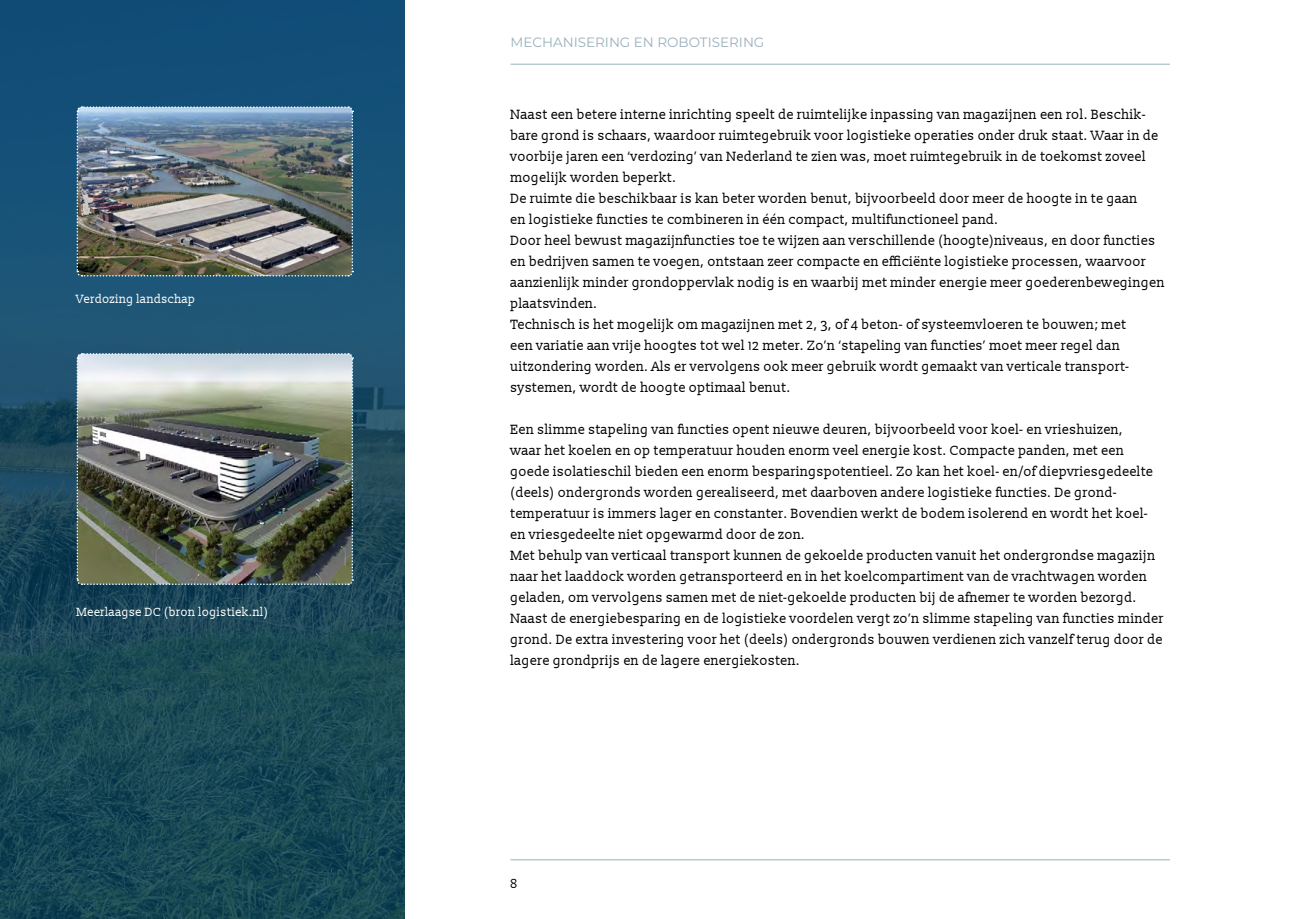
<style>
.page{position:relative;width:1289px;height:919px;background:#fff}
.page>*{position:absolute;margin:0;border:0;box-sizing:border-box;transform-origin:0 0}
.t1{font:13.5px/21px "Slabo 13 px";color:#000}
.t2{font:13.5px "Montserrat";color:#9ab0bc}
.t3{font:12px "Slabo 13 px";color:#fff}
.t4{font:12px "Slabo 13 px";color:#000}
</style>
<div class="page">
<hr style="left:510px;top:64px;width:659px;height:1px;background:#9ab0bc">
<hr style="left:510px;top:859px;width:659px;height:1px;background:#9ab0bc">
<svg style="left:0;top:0;width:404px;height:918px;background:#184a61"></svg>
<img style="left:76px;top:105px;width:278px;height:172px">
<img style="left:76px;top:352px;width:278px;height:234px">
<p class="t3" style="left:77px;top:291px;width:121px">Verdozing landschap</p>
<p class="t3" style="left:77px;top:604px;width:193px">Meerlaagse DC (bron logistiek.nl)</p>
<p class="t2" style="left:510px;top:33px;width:255px">MECHANISERING EN ROBOTISERING</p>
<p class="t1" style="left:510px;top:103px;width:656px">Naast een betere interne inrichting speelt de ruimtelijke inpassing van magazijnen een rol. Beschik&shy;bare grond is schaars, waardoor ruimtegebruik voor logistieke operaties onder druk staat. Waar in de voorbije jaren een ‘verdozing’ van Nederland te zien was, moet ruimtegebruik in de toekomst zoveel mogelijk worden beperkt.<br>De ruimte die beschikbaar is kan beter worden benut, bijvoorbeeld door meer de hoogte in te gaan<br>en logistieke functies te combineren in één compact, multifunctioneel pand.<br>Door heel bewust magazijnfuncties toe te wijzen aan verschillende (hoogte)niveaus, en door functies en bedrijven samen te voegen, ontstaan zeer compacte en efficiënte logistieke processen, waarvoor aanzienlijk minder grondoppervlak nodig is en waarbij met minder energie meer goederenbewegingen plaatsvinden.<br>Technisch is het mogelijk om magazijnen met 2, 3, of 4 beton- of systeemvloeren te bouwen; met<br>een variatie aan vrije hoogtes tot wel 12 meter. Zo’n ‘stapeling van functies’ moet meer regel dan uitzondering worden. Als er vervolgens ook meer gebruik wordt gemaakt van verticale transport&shy;systemen, wordt de hoogte optimaal benut.</p>
<p class="t1" style="left:510px;top:418px;width:655px">Een slimme stapeling van functies opent nieuwe deuren, bijvoorbeeld voor koel- en vrieshuizen,<br>waar het koelen en op temperatuur houden enorm veel energie kost. Compacte panden, met een goede isolatieschil bieden een enorm besparingspotentieel. Zo kan het koel- en/of diepvriesgedeelte (deels) ondergronds worden gerealiseerd, met daarboven andere logistieke functies. De grond&shy;temperatuur is immers lager en constanter. Bovendien werkt de bodem isolerend en wordt het koel&shy;en vriesgedeelte niet opgewarmd door de zon.<br>Met behulp van verticaal transport kunnen de gekoelde producten vanuit het ondergrondse magazijn naar het laaddock worden getransporteerd en in het koelcompartiment van de vrachtwagen worden geladen, om vervolgens samen met de niet-gekoelde producten bij de afnemer te worden bezorgd.<br>Naast de energiebesparing en de logistieke voordelen vergt zo’n slimme stapeling van functies minder grond. De extra investering voor het (deels) ondergronds bouwen verdienen zich vanzelf terug door de lagere grondprijs en de lagere energiekosten.</p>
<p class="t4" style="left:510px;top:875px;width:9px">8</p>
</div>
